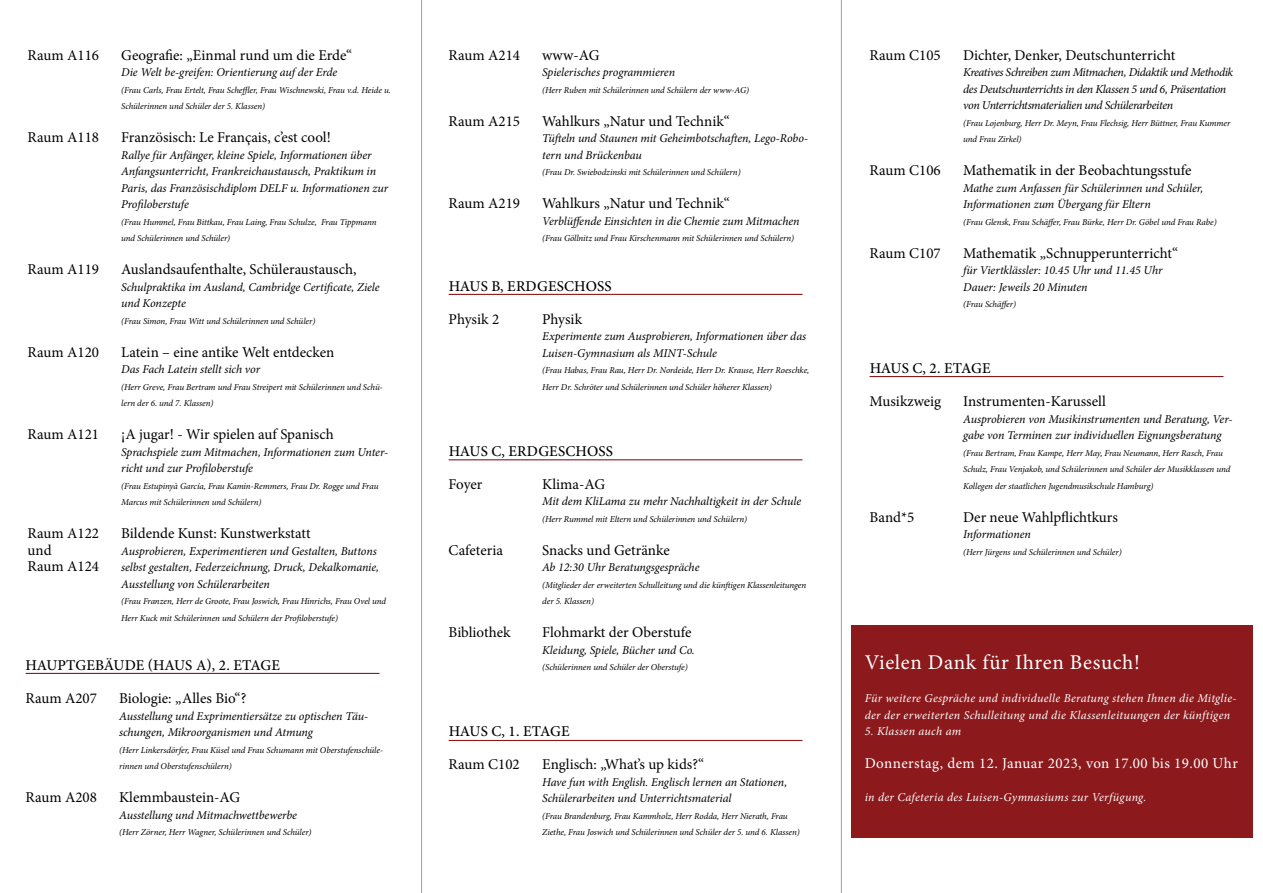
<style>
.page{position:relative;width:1263px;height:893px;background:#fff}
.page>*{position:absolute;margin:0;border:0;box-sizing:border-box;transform-origin:0 0}
.t1{font:21px "Minion Pro";letter-spacing:.03em;color:#fff}
.t2{font:15px "Minion Pro";color:#000}
.t3{font:500 15px "Minion Pro";letter-spacing:.01em;color:#000}
.t4{font:15px "Minion Pro";letter-spacing:.03em;color:#fff}
.t5{font:500 15px "Minion Pro";letter-spacing:-.02em;color:#000}
.t6{font:italic 12px/16.5px "Minion Pro";letter-spacing:-.01em;color:#000}
.t7{font:italic 12px/16.5px "Minion Pro";letter-spacing:.025em;color:#fff}
.t8{font:italic 12px/16.5px "Minion Pro";letter-spacing:-.03em;color:#000}
.t9{font:italic 9px/16.5px "Minion Pro";letter-spacing:-.01em;color:#000}
</style>
<div class="page">
<hr style="left:449px;top:459px;width:353px;height:1px;background:#8c1a1d">
<hr style="left:26px;top:673px;width:353px;height:1px;background:#8c1a1d">
<hr style="left:449px;top:294px;width:353px;height:1px;background:#8c1a1d">
<hr style="left:870px;top:376px;width:353px;height:1px;background:#8c1a1d">
<hr style="left:449px;top:740px;width:353px;height:1px;background:#8c1a1d">
<div style="left:851px;top:625px;width:402px;height:213px;background:#8c1a1d"></div>
<hr style="left:421px;top:0;width:1px;height:893px;background:#a7a9ac">
<hr style="left:841px;top:0;width:1px;height:893px;background:#a7a9ac">
<h2 class="t2" style="left:28px;top:45px;width:73px">Raum A116</h2>
<h2 class="t2" style="left:121px;top:45px;width:232px">Geografie: „Einmal rund um die Erde“</h2>
<h3 class="t6" style="left:121px;top:64px;width:218px">Die Welt be-greifen: Orientierung auf der Erde</h3>
<p class="t9" style="left:121px;top:82px;width:271px">(Frau Carls, Frau Ertelt, Frau Scheffler, Frau Wischnewski, Frau v.d. Heide u.<br>Schülerinnen und Schüler der 5. Klassen)</p>
<h2 class="t2" style="left:28px;top:127px;width:73px">Raum A118</h2>
<h2 class="t2" style="left:121px;top:127px;width:211px">Französisch: Le Français, c’est cool!</h2>
<h3 class="t6" style="left:121px;top:147px;width:269px">Rallye für Anfänger, kleine Spiele, Informationen über Anfangsunterricht, Frankreichaustausch, Praktikum in Paris, das Französischdiplom DELF u. Informationen zur Profiloberstufe</h3>
<p class="t9" style="left:121px;top:214px;width:257px">(Frau Hummel, Frau Bittkau, Frau Laing, Frau Schulze, Frau Tippmann und Schülerinnen und Schüler)</p>
<h2 class="t2" style="left:28px;top:259px;width:73px">Raum A119</h2>
<h2 class="t2" style="left:121px;top:259px;width:237px">Auslandsaufenthalte, Schüleraustausch,</h2>
<h3 class="t6" style="left:121px;top:279px;width:260px">Schulpraktika im Ausland, Cambridge Certificate, Ziele und Konzepte</h3>
<p class="t9" style="left:121px;top:313px;width:196px">(Frau Simon, Frau Witt und Schülerinnen und Schüler)</p>
<h2 class="t2" style="left:28px;top:342px;width:73px">Raum A120</h2>
<h2 class="t2" style="left:121px;top:342px;width:215px">Latein – eine antike Welt entdecken</h2>
<h3 class="t6" style="left:121px;top:361px;width:140px">Das Fach Latein stellt sich vor</h3>
<p class="t9" style="left:121px;top:379px;width:263px">(Herr Greve, Frau Bertram und Frau Streipert mit Schülerinnen und Schü&shy;lern der 6. und 7. Klassen)</p>
<h2 class="t2" style="left:28px;top:424px;width:73px">Raum A121</h2>
<h2 class="t2" style="left:121px;top:424px;width:214px">¡A jugar! - Wir spielen auf Spanisch</h2>
<h3 class="t6" style="left:121px;top:444px;width:268px">Sprachspiele zum Mitmachen, Informationen zum Unter&shy;richt und zur Profiloberstufe</h3>
<p class="t9" style="left:121px;top:478px;width:259px">(Frau Estupinyà García, Frau Kamin-Remmers, Frau Dr. Rogge und Frau<br>Marcus mit Schülerinnen und Schülern)</p>
<h2 class="t2" style="left:28px;top:523px;width:73px">Raum A122</h2>
<h2 class="t2" style="left:121px;top:523px;width:191px">Bildende Kunst: Kunstwerkstatt</h2>
<h2 class="t2" style="left:28px;top:540px;width:26px">und</h2>
<h3 class="t6" style="left:121px;top:543px;width:257px">Ausprobieren, Experimentieren und Gestalten, Buttons</h3>
<h2 class="t2" style="left:28px;top:556px;width:73px">Raum A124</h2>
<h3 class="t6" style="left:121px;top:559px;width:259px">selbst gestalten, Federzeichnung, Druck, Dekalkomanie,<br>Ausstellung von Schülerarbeiten</h3>
<p class="t9" style="left:121px;top:593px;width:266px">(Frau Franzen, Herr de Groote, Frau Joswich, Frau Hinrichs, Frau Ovel und<br>Herr Kuck mit Schülerinnen und Schülern der Profiloberstufe)</p>
<h2 class="t3" style="left:26px;top:655px;width:256px">HAUPTGEBÄUDE (HAUS A), 2. ETAGE</h2>
<h2 class="t2" style="left:26px;top:688px;width:73px">Raum A207</h2>
<h2 class="t2" style="left:119px;top:688px;width:129px">Biologie: „Alles Bio“?</h2>
<h3 class="t6" style="left:119px;top:707px;width:251px">Ausstellung und Exprimentiersätze zu optischen Täu&shy;schungen, Mikroorganismen und Atmung</h3>
<p class="t9" style="left:119px;top:741px;width:265px">(Herr Linkersdörfer, Frau Küsel und Frau Schumann mit Oberstufenschüle&shy;rinnen und Oberstufenschülern)</p>
<h2 class="t2" style="left:26px;top:787px;width:73px">Raum A208</h2>
<h2 class="t2" style="left:119px;top:787px;width:123px">Klemmbaustein-AG</h2>
<h3 class="t6" style="left:119px;top:806px;width:179px">Ausstellung und Mitmachwettbewerbe</h3>
<p class="t9" style="left:119px;top:824px;width:194px">(Herr Zörner, Herr Wagner, Schülerinnen und Schüler)</p>
<h2 class="t2" style="left:449px;top:45px;width:73px">Raum A214</h2>
<h2 class="t2" style="left:542px;top:45px;width:59px">www-AG</h2>
<h3 class="t6" style="left:542px;top:64px;width:134px">Spielerisches programmieren</h3>
<p class="t9" style="left:542px;top:82px;width:209px">(Herr Ruben mit Schülerinnen und Schülern der www-AG)</p>
<h2 class="t2" style="left:449px;top:111px;width:73px">Raum A215</h2>
<h2 class="t2" style="left:542px;top:111px;width:189px">Wahlkurs „Natur und Technik“</h2>
<h3 class="t6" style="left:542px;top:130px;width:267px">Tüfteln und Staunen mit Geheimbotschaften, Lego-Robo&shy;tern und Brückenbau</h3>
<p class="t9" style="left:542px;top:164px;width:200px">(Frau Dr. Swiebodzinski mit Schülerinnen und Schülern)</p>
<h2 class="t2" style="left:449px;top:193px;width:73px">Raum A219</h2>
<h2 class="t2" style="left:542px;top:193px;width:189px">Wahlkurs „Natur und Technik“</h2>
<h3 class="t6" style="left:542px;top:213px;width:259px">Verblüffende Einsichten in die Chemie zum Mitmachen</h3>
<p class="t9" style="left:542px;top:230px;width:253px">(Frau Göllnitz und Frau Kirschenmann mit Schülerinnen und Schülern)</p>
<h2 class="t3" style="left:449px;top:276px;width:164px">HAUS B, ERDGESCHOSS</h2>
<h2 class="t2" style="left:449px;top:309px;width:52px">Physik 2</h2>
<h2 class="t2" style="left:542px;top:309px;width:41px">Physik</h2>
<h3 class="t6" style="left:542px;top:328px;width:266px">Experimente zum Ausprobieren, Informationen über das<br>Luisen-Gymnasium als MINT-Schule</h3>
<p class="t9" style="left:542px;top:362px;width:269px">(Frau Habas, Frau Rau, Herr Dr. Nordeide, Herr Dr. Krause, Herr Roeschke,<br>Herr Dr. Schröter und Schülerinnen und Schüler höherer Klassen)</p>
<h2 class="t3" style="left:449px;top:441px;width:166px">HAUS C, ERDGESCHOSS</h2>
<h2 class="t2" style="left:449px;top:474px;width:35px">Foyer</h2>
<h2 class="t2" style="left:542px;top:474px;width:64px">Klima-AG</h2>
<h3 class="t6" style="left:542px;top:493px;width:260px">Mit dem KliLama zu mehr Nachhaltigkeit in der Schule</h3>
<p class="t9" style="left:542px;top:511px;width:207px">(Herr Rummel mit Eltern und Schülerinnen und Schülern)</p>
<h2 class="t2" style="left:449px;top:540px;width:56px">Cafeteria</h2>
<h2 class="t2" style="left:542px;top:540px;width:129px">Snacks und Getränke</h2>
<h3 class="t6" style="left:542px;top:559px;width:159px">Ab 12:30 Uhr Beratungsgespräche</h3>
<p class="t9" style="left:542px;top:577px;width:266px">(Mitglieder der erweiterten Schulleitung und die künftigen Klassenleitungen der 5. Klassen)</p>
<h2 class="t2" style="left:449px;top:622px;width:63px">Bibliothek</h2>
<h2 class="t2" style="left:542px;top:622px;width:151px">Flohmarkt der Oberstufe</h2>
<h3 class="t6" style="left:542px;top:642px;width:154px">Kleidung, Spiele, Bücher und Co.</h3>
<p class="t9" style="left:542px;top:659px;width:147px">(Schülerinnen und Schüler der Oberstufe)</p>
<h2 class="t5" style="left:449px;top:721px;width:122px">HAUS C, 1. ETAGE</h2>
<h2 class="t2" style="left:449px;top:754px;width:73px">Raum C102</h2>
<h2 class="t2" style="left:542px;top:754px;width:163px">Englisch: „What’s up kids?“</h2>
<h3 class="t6" style="left:542px;top:774px;width:246px">Have fun with English. Englisch lernen an Stationen,<br>Schülerarbeiten und Unterrichtsmaterial</h3>
<p class="t9" style="left:542px;top:808px;width:259px">(Frau Brandenburg, Frau Kammholz, Herr Rodda, Herr Nierath, Frau<br>Ziethe, Frau Joswich und Schülerinnen und Schüler der 5. und 6. Klassen)</p>
<h2 class="t2" style="left:870px;top:45px;width:73px">Raum C105</h2>
<h2 class="t2" style="left:963px;top:45px;width:214px">Dichter, Denker, Deutschunterricht</h2>
<h3 class="t8" style="left:963px;top:64px;width:272px">Kreatives Schreiben zum Mitmachen, Didaktik und Methodik des Deutschunterrichts in den Klassen 5 und 6, Präsentation von Unterrichtsmaterialien und Schülerarbeiten</h3>
<p class="t9" style="left:963px;top:115px;width:269px">(Frau Lojenburg, Herr Dr. Meyn, Frau Flechsig, Herr Büttner, Frau Kummer und Frau Zirkel)</p>
<h2 class="t2" style="left:870px;top:160px;width:73px">Raum C106</h2>
<h2 class="t2" style="left:963px;top:160px;width:230px">Mathematik in der Beobachtungsstufe</h2>
<h3 class="t6" style="left:963px;top:180px;width:241px">Mathe zum Anfassen für Schülerinnen und Schüler,<br>Informationen zum Übergang für Eltern</h3>
<p class="t9" style="left:963px;top:214px;width:255px">(Frau Glensk, Frau Schäffer, Frau Bürke, Herr Dr. Göbel und Frau Rabe)</p>
<h2 class="t2" style="left:870px;top:243px;width:73px">Raum C107</h2>
<h2 class="t2" style="left:963px;top:243px;width:216px">Mathematik „Schnupperunterricht“</h2>
<h3 class="t6" style="left:963px;top:262px;width:201px">für Viertklässler: 10.45 Uhr und 11.45 Uhr<br>Dauer: Jeweils 20 Minuten</h3>
<p class="t9" style="left:963px;top:296px;width:54px">(Frau Schäffer)</p>
<h2 class="t5" style="left:870px;top:358px;width:122px">HAUS C, 2. ETAGE</h2>
<h2 class="t2" style="left:870px;top:391px;width:73px">Musikzweig</h2>
<h2 class="t2" style="left:963px;top:391px;width:144px">Instrumenten-Karussell</h2>
<h3 class="t6" style="left:963px;top:411px;width:271px">Ausprobieren von Musikinstrumenten und Beratung, Ver&shy;gabe von Terminen zur individuellen Eignungsberatung</h3>
<p class="t9" style="left:963px;top:445px;width:269px">(Frau Bertram, Frau Kampe, Herr May, Frau Neumann, Herr Rasch, Frau<br>Schulz, Frau Venjakob, und Schülerinnen und Schüler der Musikklassen und<br>Kollegen der staatlichen Jugendmusikschule Hamburg)</p>
<h2 class="t2" style="left:870px;top:507px;width:46px">Band*5</h2>
<h2 class="t2" style="left:963px;top:507px;width:156px">Der neue Wahlpflichtkurs</h2>
<h3 class="t6" style="left:963px;top:526px;width:69px">Informationen</h3>
<p class="t9" style="left:963px;top:544px;width:160px">(Herr Jürgens und Schülerinnen und Schüler)</p>
<h1 class="t1" style="left:865px;top:648px;width:277px">Vielen Dank für Ihren Besuch!</h1>
<h3 class="t7" style="left:865px;top:690px;width:373px">Für weitere Gespräche und individuelle Beratung stehen Ihnen die Mitglie&shy;der der erweiterten Schulleitung und die Klassenleituungen der künftigen</h3>
<h3 class="t7" style="left:865px;top:723px;width:98px">5. Klassen auch am</h3>
<h2 class="t4" style="left:865px;top:753px;width:375px">Donnerstag, dem 12. Januar 2023, von 17.00 bis 19.00 Uhr</h2>
<h3 class="t7" style="left:865px;top:789px;width:283px">in der Cafeteria des Luisen-Gymnasiums zur Verfügung.</h3>
</div>
